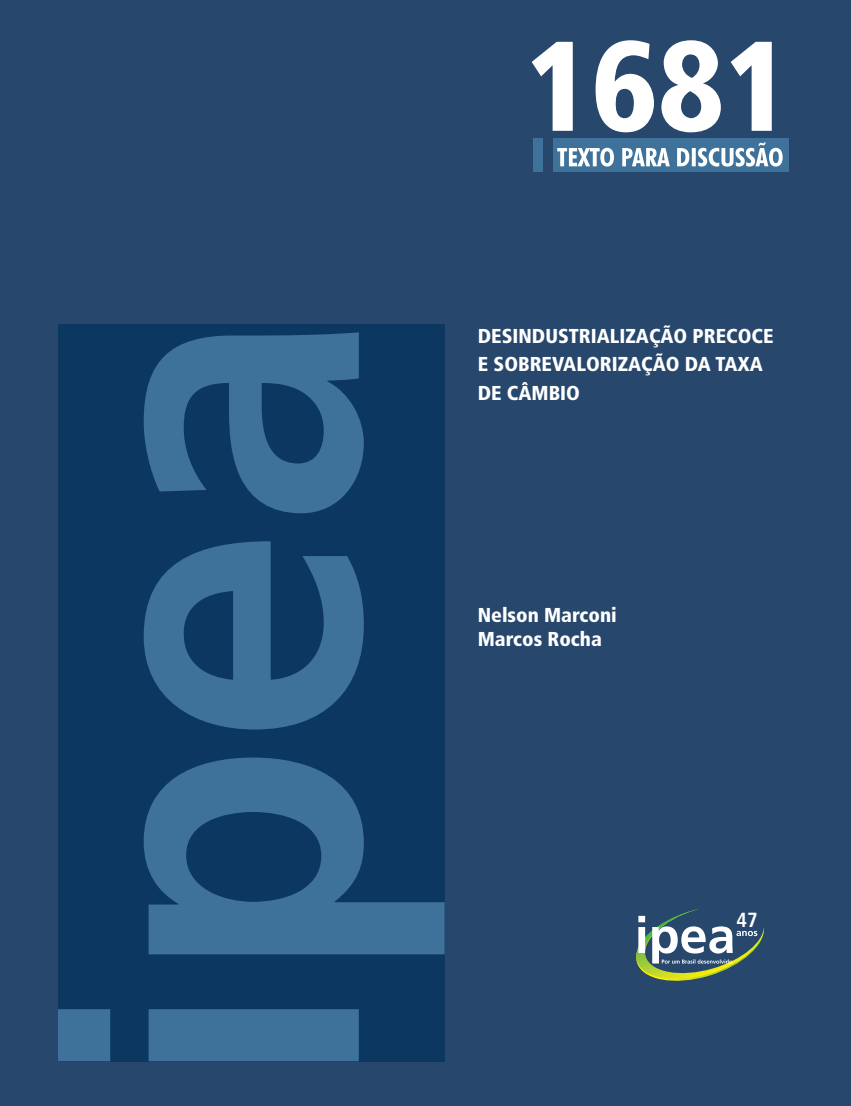
<style>
.page{position:relative;width:851px;height:1106px;background:#fff}
.page>*{position:absolute;margin:0;border:0;box-sizing:border-box;transform-origin:0 0}
.t1{font:900 condensed 127.5px "Frutiger";color:#fff}
.t2{font:condensed 20.4px "Frutiger 67 Bold";color:#fff}
.t3{font:900 condensed 20.1px/28.5px "Frutiger";color:#fff}
</style>
<div class="page">
<div style="left:0;top:0;width:850px;height:1106px;background:#27476c"></div>
<div style="left:532px;top:138px;width:10px;height:33px;background:#3e729a"></div>
<div style="left:553px;top:138px;width:236px;height:33px;background:#3e729a"></div>
<svg style="left:58px;top:332px;width:386px;height:729px;background:#1d4b74"></svg>
<svg style="left:557px;top:142px;width:225px;height:24px"></svg>
<svg style="left:636px;top:909px;width:128px;height:72px"></svg>
<h1 class="t1" style="left:525px;top:35px;width:267px">1681</h1>
<p class="t3" style="left:478px;top:323px;width:297px">DESINDUSTRIALIZAÇÃO PRECOCE<br>E SOBREVALORIZAÇÃO DA TAXA<br>DE CÂMBIO</p>
<p class="t3" style="left:477px;top:604px;width:141px;line-height:24.2px">Nelson Marconi<br>Marcos Rocha</p>
<p class="t2" style="left:736px;top:912px;width:23px">47</p>
</div>
